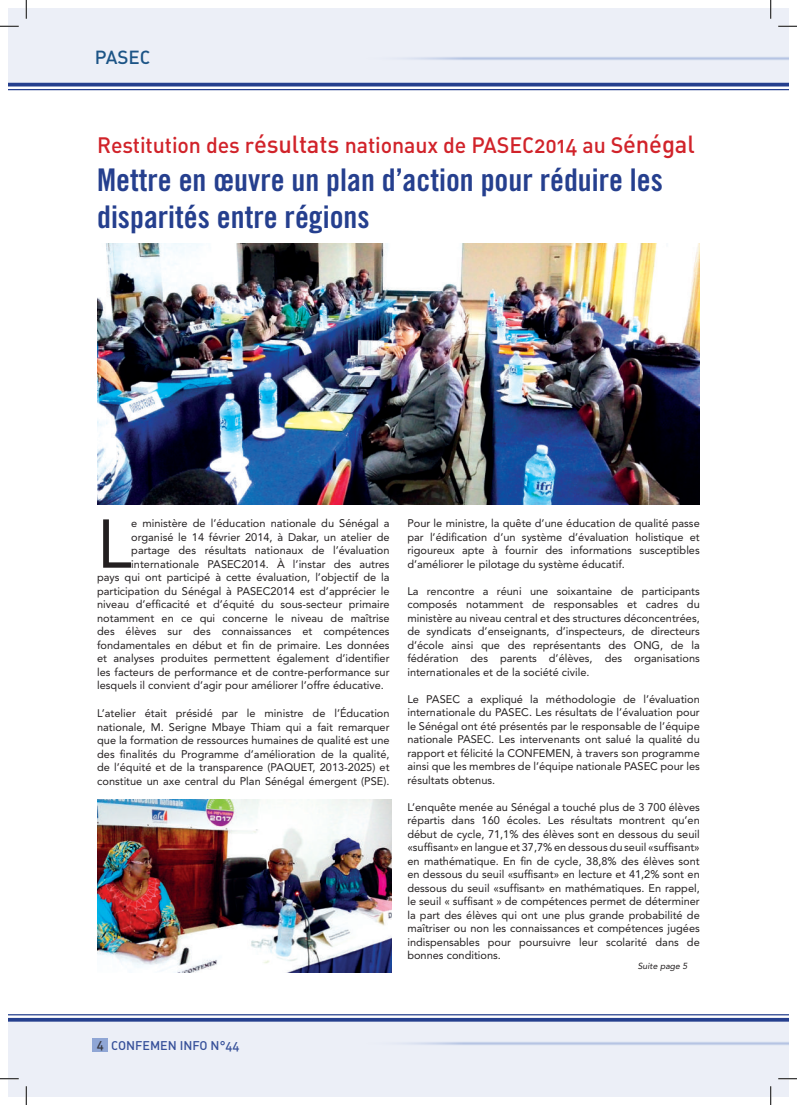
<style>
.page{position:relative;width:797px;height:1105px;background:#fff}
.page>*{position:absolute;margin:0;border:0;box-sizing:border-box;transform-origin:0 0}
.t1{font:68.25px "Avenir";color:#231f20}
.t2{font:31.25px/37.5px "Trade Gothic LT Std Bd Cn 20";color:#253f8e}
.t3{font:22px "DIN Medium Alternate";letter-spacing:-.005em;color:#d1232a}
.t4{font:18.75px "DIN Medium Alternate";color:#1c5486}
.t5{font:12.5px "DIN Medium Alternate";color:#253f8e}
.t6{font:11px/13.5px "Avenir";color:#231f20;text-align:justify}
.t7{font:italic 8.75px "Avenir";color:#231f20}
.s1{font-size:24.5px}
.s2{color:#231f20}
</style>
<div class="page">
<div style="left:9px;top:9px;width:779px;height:77px;background:#eceff7"></div>
<div style="left:9px;top:1021px;width:779px;height:75px;background:#eceff7"></div>
<svg style="left:403px;top:57px;width:385px;height:3px"></svg>
<svg style="left:403px;top:1042px;width:385px;height:3px"></svg>
<hr style="left:9px;top:83px;width:779px;height:3px;background:#253f8e">
<hr style="left:9px;top:89px;width:779px;height:1px;background:#253f8e">
<hr style="left:9px;top:1014px;width:779px;height:1px;background:#253f8e">
<svg style="left:9px;top:1018px;width:779px;height:4px;background:#354d96"></svg>
<img style="left:97px;top:243px;width:602px;height:262px">
<img style="left:97px;top:799px;width:294px;height:173px">
<svg style="left:0;top:25px;width:19px;height:2px"></svg>
<svg style="left:778px;top:25px;width:19px;height:2px"></svg>
<svg style="left:0;top:1078px;width:19px;height:1px"></svg>
<svg style="left:778px;top:1078px;width:19px;height:1px"></svg>
<svg style="left:25px;top:0;width:2px;height:19px"></svg>
<svg style="left:25px;top:1086px;width:2px;height:19px"></svg>
<svg style="left:770px;top:0;width:1px;height:19px"></svg>
<svg style="left:770px;top:1086px;width:1px;height:19px"></svg>
<h3 class="t4" style="left:95px;top:45px;width:57px">PASEC</h3>
<h3 class="t3" style="left:97px;top:131px;width:599px">Restitution des r<span class="s1">ésultats</span> nationaux de PASEC2014 au S<span class="s1">énégal</span></h3>
<h2 class="t2" style="left:97px;top:161px;width:567px">Mettre en œuvre un plan d’action pour réduire les disparités entre régions</h2>
<h1 class="t1" style="left:97px;top:504px;width:36px">L</h1>
<p class="t6" style="left:131px;top:517px;width:260px">e ministère de l’éducation nationale du Sénégal a</p>
<p class="t6" style="left:131px;top:530px;width:260px">organisé le 14 février 2014, à Dakar, un atelier de</p>
<p class="t6" style="left:131px;top:544px;width:260px">partage des résultats nationaux de l’évaluation</p>
<p class="t6" style="left:131px;top:557px;width:260px">internationale PASEC2014. À l’instar des autres</p>
<p class="t6" style="left:97px;top:571px;width:294px">pays qui ont participé à cette évaluation, l’objectif de la</p>
<p class="t6" style="left:97px;top:584px;width:294px">participation du Sénégal à PASEC2014 est d’apprécier le</p>
<p class="t6" style="left:97px;top:598px;width:294px">niveau d’efficacité et d’équité du sous-secteur primaire</p>
<p class="t6" style="left:97px;top:611px;width:294px">notamment en ce qui concerne le niveau de maîtrise</p>
<p class="t6" style="left:97px;top:625px;width:294px">des élèves sur des connaissances et compétences</p>
<p class="t6" style="left:97px;top:638px;width:294px">fondamentales en début et fin de primaire. Les données</p>
<p class="t6" style="left:97px;top:652px;width:294px">et analyses produites permettent également d’identifier</p>
<p class="t6" style="left:97px;top:665px;width:294px">les facteurs de performance et de contre-performance sur</p>
<p class="t6" style="left:97px;top:679px;width:288px">lesquels il convient d’agir pour améliorer l’offre éducative.</p>
<p class="t6" style="left:97px;top:707px;width:294px">L’atelier était présidé par le ministre de l’Éducation nationale, M. Serigne Mbaye Thiam qui a fait remarquer que la formation de ressources humaines de qualité est une des finalités du Programme d’amélioration de la qualité, de l’équité et de la transparence (PAQUET, 2013-2025) et constitue un axe central du Plan Sénégal émergent (PSE).</p>
<p class="t6" style="left:407px;top:517px;width:294px">Pour le ministre, la quête d’une éducation de qualité passe par l’édification d’un système d’évaluation holistique et rigoureux apte à fournir des informations susceptibles d’améliorer le pilotage du système éducatif.</p>
<p class="t6" style="left:407px;top:584px;width:294px">La rencontre a réuni une soixantaine de participants composés notamment de responsables et cadres du ministère au niveau central et des structures déconcentrées, de syndicats d’enseignants, d’inspecteurs, de directeurs d’école ainsi que des représentants des ONG, de la fédération des parents d’élèves, des organisations internationales et de la société civile.</p>
<p class="t6" style="left:407px;top:692px;width:294px">Le PASEC a expliqué la méthodologie de l’évaluation internationale du PASEC. Les résultats de l’évaluation pour le Sénégal ont été présentés par le responsable de l’équipe nationale PASEC. Les intervenants ont salué la qualité du rapport et félicité la CONFEMEN, à travers son programme ainsi que les membres de l’équipe nationale PASEC pour les résultats obtenus.</p>
<p class="t6" style="left:407px;top:800px;width:294px">L’enquête menée au Sénégal a touché plus de 3 700 élèves répartis dans 160 écoles. Les résultats montrent qu’en début de cycle, 71,1% des élèves sont en dessous du seuil «suffisant» en langue et 37,7% en dessous du seuil «suffisant» en mathématique. En fin de cycle, 38,8% des élèves sont en dessous du seuil «suffisant» en lecture et 41,2% sont en dessous du seuil «suffisant» en mathématiques. En rappel, le seuil « suffisant » de compétences permet de déterminer la part des élèves qui ont une plus grande probabilité de maîtriser ou non les connaissances et compétences jugées indispensables pour poursuivre leur scolarité dans de bonnes conditions.</p>
<p class="t7" style="left:637px;top:961px;width:51px">Suite page 5</p>
<p class="t5" style="left:97px;top:1038px;width:144px"><span class="s2">4</span> CONFEMEN INFO N°44</p>
</div>
